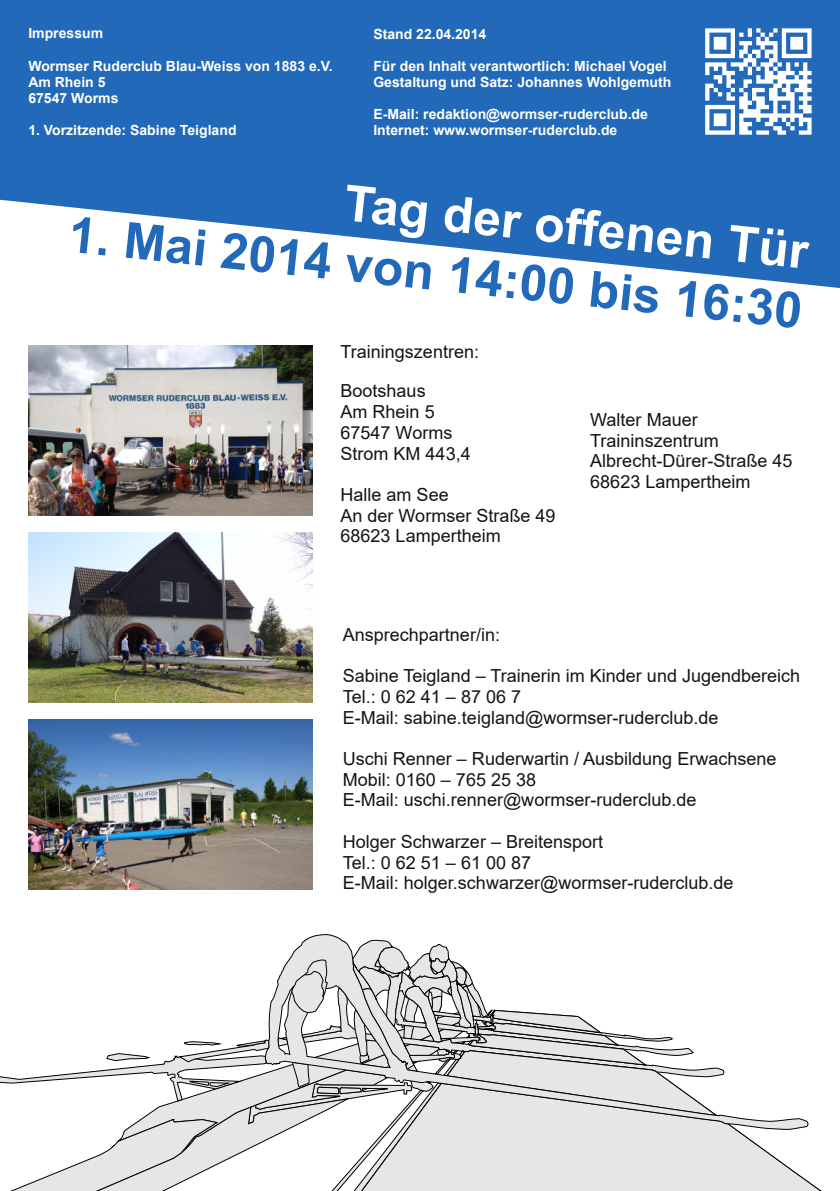
<style>
.page{position:relative;width:840px;height:1191px;background:#fff}
.page>*{position:absolute;margin:0;border:0;box-sizing:border-box;transform-origin:0 0}
.t1{font:700 50px "Arial";color:#2369ba}
.t2{font:700 50px "Arial";color:#fff}
.t3{font:18px/20.6px "Arial";color:#161413}
.t4{font:700 14px/16px "Arial";color:#fff}
</style>
<div class="page">
<img style="left:28px;top:345px;width:284px;height:170px">
<img style="left:28px;top:532px;width:284px;height:170px">
<img style="left:28px;top:719px;width:284px;height:170px">
<svg style="left:0;top:0;width:839px;height:288px;fill:#2369ba"></svg>
<svg style="left:704px;top:28px;width:107px;height:107px"></svg>
<svg style="left:724px;top:1122px;width:98px;height:69px"></svg>
<svg style="left:306px;top:934px;width:502px;height:195px"></svg>
<svg style="left:0;top:939px;width:724px;height:252px"></svg>
<p class="t4" style="left:28px;top:26px;width:76px">Impressum</p>
<p class="t4" style="left:28px;top:58px;width:305px">Wormser Ruderclub Blau-Weiss von 1883 e.V.<br>Am Rhein 5<br>67547 Worms</p>
<p class="t4" style="left:28px;top:122px;width:209px">1. Vorzitzende: Sabine Teigland</p>
<p class="t4" style="left:373px;top:26px;width:114px">Stand 22.04.2014</p>
<p class="t4" style="left:373px;top:58px;width:299px">Für den Inhalt verantwortlich: Michael Vogel<br>Gestaltung und Satz: Johannes Wohlgemuth</p>
<p class="t4" style="left:373px;top:106px;width:276px">E-Mail: redaktion@wormser-ruderclub.de<br>Internet: www.wormser-ruderclub.de</p>
<h1 class="t2" style="left:347px;top:175px;width:467px;rotate:6deg">Tag der offenen Tür</h1>
<h1 class="t1" style="left:72px;top:206px;width:738px;rotate:6deg">1. Mai 2014 von 14:00 bis 16:30</h1>
<p class="t3" style="left:340px;top:341px;width:140px">Trainingszentren:</p>
<p class="t3" style="left:340px;top:381px;width:132px">Bootshaus<br>Am Rhein 5<br>67547 Worms<br>Strom KM 443,4</p>
<p class="t3" style="left:340px;top:484px;width:216px">Halle am See<br>An der Wormser Straße 49<br>68623 Lampertheim</p>
<p class="t3" style="left:590px;top:409px;width:204px">Walter Mauer<br>Traininszentrum<br>Albrecht-Dürer-Straße 45<br>68623 Lampertheim</p>
<p class="t3" style="left:342px;top:624px;width:159px">Ansprechpartner/in:</p>
<p class="t3" style="left:342px;top:665px;width:458px">Sabine Teigland – Trainerin im Kinder und Jugendbereich<br>Tel.: 0 62 41 – 87 06 7<br>E-Mail: sabine.teigland@wormser-ruderclub.de</p>
<p class="t3" style="left:342px;top:748px;width:435px">Uschi Renner – Ruderwartin / Ausbildung Erwachsene<br>Mobil: 0160 – 765 25 38<br>E-Mail: uschi.renner@wormser-ruderclub.de</p>
<p class="t3" style="left:342px;top:831px;width:392px">Holger Schwarzer – Breitensport<br>Tel.: 0 62 51 – 61 00 87<br>E-Mail: holger.schwarzer@wormser-ruderclub.de</p>
</div>
